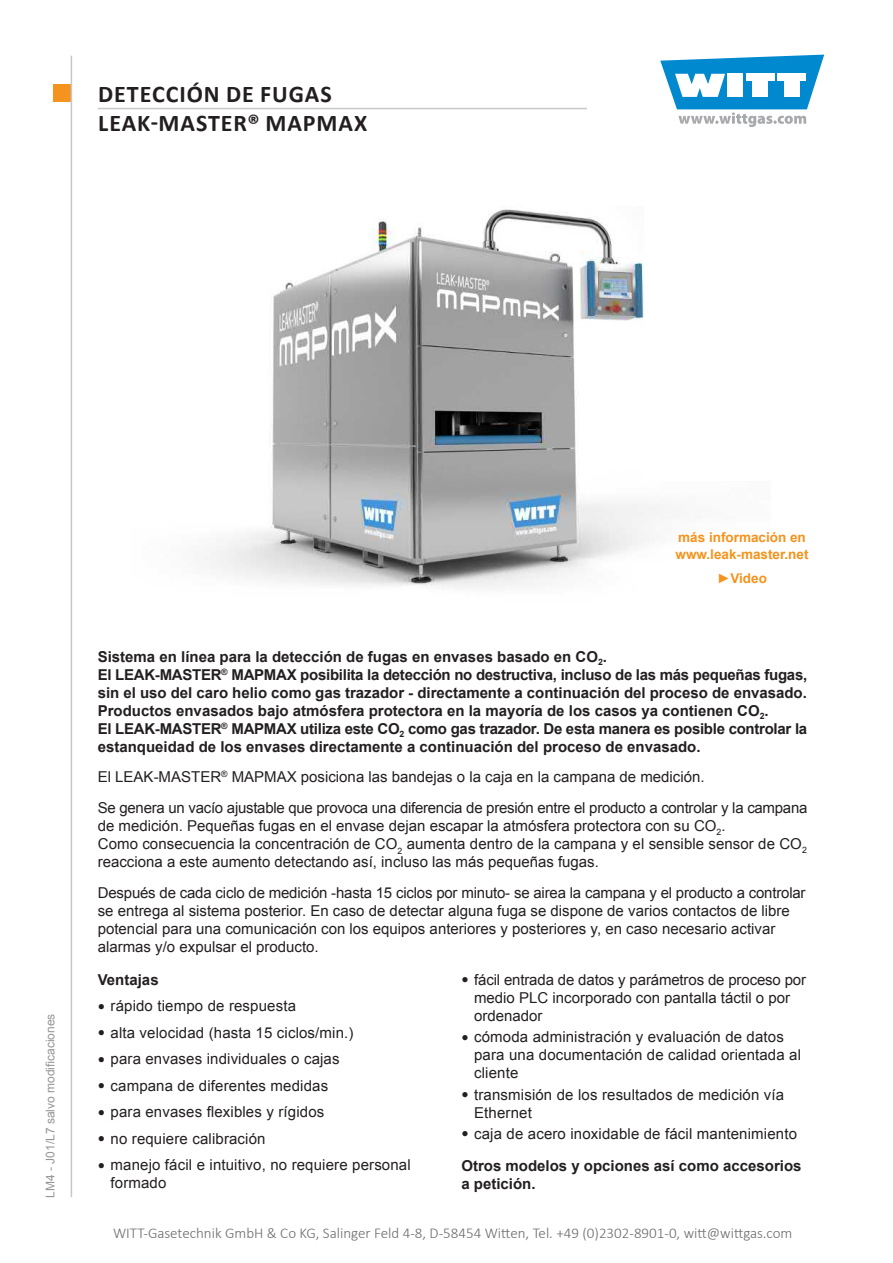
<style>
.page{position:relative;width:893px;height:1263px;background:#fff}
.page>*{position:absolute;margin:0;border:0;box-sizing:border-box;transform-origin:0 0}
.t1{font:700 24px/28.8px "Calibri";letter-spacing:.04em;color:#231f20}
.Einleitungstext{font:15px/18px "Arial";color:#231f20}
.Einleitungstext-2{font:700 15px/18px "Arial";color:#231f20}
.t2{font:300 15px "Calibri";color:#6b6b6e}
.Überschrift{font:700 15px/18px "Arial";color:#231f20}
.Überschrift-2{font:700 13.5px/16.2px "Arial";color:#f4931d}
.t3{font:12px "Arial";color:#939598}
.s1{font-family:"Bookman Old Style";font-size:12px}
</style>
<div class="page">
<div style="left:53px;top:85px;width:17px;height:17px;background:#f4931d"></div>
<svg style="left:660px;top:55px;width:164px;height:72px"></svg>
<hr style="left:71px;top:56px;width:1px;height:1141px;background:#c7c8ca">
<hr style="left:98px;top:108px;width:489px;height:1px;background:#c7c8ca">
<img style="left:205px;top:209px;width:461px;height:379px">
<div style="left:644px;top:166px;width:151px;height:315px;background:#fff"></div>
<h1 class="t1" style="left:98px;top:79px;width:270px">DETECCIÓN DE FUGAS<br>LEAK-MASTER® MAPMAX</h1>
<p class="t3" style="left:42px;top:1197px;width:186px;rotate:-90deg">LM4 - J01/L7 salvo modificaciones</p>
<p class="Überschrift-2" style="left:675px;top:530px;width:135px">más información en www.leak-master.net</p>
<p class="Überschrift-2" style="left:717px;top:570px;width:51px">►Video</p>
<p class="Einleitungstext-2" style="left:98px;top:648px;width:711px">Sistema en línea para la detección de fugas en envases basado en CO<sub>2</sub>.<br>El LEAK-MASTER<sup>®</sup> MAPMAX posibilita la detección no destructiva, incluso de las más pequeñas fugas, sin el uso del caro helio como gas trazador - directamente a continuación del proceso de envasado.<br>Productos envasados bajo atmósfera protectora en la mayoría de los casos ya contienen CO<sub>2</sub>.<br>El LEAK-MASTER<sup>®</sup> MAPMAX utiliza este CO<sub>2</sub> como gas trazador. De esta manera es posible controlar la estanqueidad de los envases directamente a continuación del proceso de envasado.</p>
<p class="Einleitungstext" style="left:98px;top:768px;width:608px">El LEAK-MASTER<sup>®</sup> MAPMAX posiciona las bandejas o la caja en la campana de medición.</p>
<p class="Einleitungstext" style="left:98px;top:799px;width:711px">Se genera un vacío ajustable que provoca una diferencia de presión entre el producto a controlar y la campana de medición. Pequeñas fugas en el envase dejan escapar la atmósfera protectora con su CO<sub>2</sub>.<br>Como consecuencia la concentración de CO<sub>2</sub> aumenta dentro de la campana y el sensible sensor de CO<sub>2 </sub>reacciona a este aumento detectando así, incluso las más pequeñas fugas.</p>
<p class="Einleitungstext" style="left:98px;top:884px;width:709px">Después de cada ciclo de medición -hasta 15 ciclos por minuto- se airea la campana y el producto a controlar se entrega al sistema posterior. En caso de detectar alguna fuga se dispone de varios contactos de libre potencial para una comunicación con los equipos anteriores y posteriores y, en caso necesario activar alarmas y/o expulsar el producto.</p>
<p class="Überschrift" style="left:98px;top:971px;width:62px">Ventajas</p>
<p class="Einleitungstext" style="left:98px;top:997px;width:200px"><span class="s1">●</span> rápido tiempo de respuesta</p>
<p class="Einleitungstext" style="left:98px;top:1024px;width:257px"><span class="s1">●</span> alta velocidad (hasta 15 ciclos/min.)</p>
<p class="Einleitungstext" style="left:98px;top:1050px;width:243px"><span class="s1">●</span> para envases individuales o cajas</p>
<p class="Einleitungstext" style="left:98px;top:1077px;width:232px"><span class="s1">●</span> campana de diferentes medidas</p>
<p class="Einleitungstext" style="left:98px;top:1103px;width:228px"><span class="s1">●</span> para envases flexibles y rígidos</p>
<p class="Einleitungstext" style="left:98px;top:1130px;width:169px"><span class="s1">●</span> no requiere calibración</p>
<p class="Einleitungstext" style="left:111px;top:1156px;width:302px;text-indent:-13px"><span class="s1">●</span> manejo fácil e intuitivo, no requiere personal formado</p>
<p class="Einleitungstext" style="left:474px;top:971px;width:333px;text-indent:-13px"><span class="s1">●</span> fácil entrada de datos y parámetros de proceso por medio PLC incorporado con pantalla táctil o por ordenador</p>
<p class="Einleitungstext" style="left:474px;top:1028px;width:328px;text-indent:-13px"><span class="s1">●</span> cómoda administración y evaluación de datos para una documentación de calidad orientada al cliente</p>
<p class="Einleitungstext" style="left:474px;top:1085px;width:312px;text-indent:-13px"><span class="s1">●</span> transmisión de los resultados de medición vía<br>Ethernet</p>
<p class="Einleitungstext" style="left:461px;top:1125px;width:337px"><span class="s1">●</span> caja de acero inoxidable de fácil mantenimiento</p>
<p class="Überschrift" style="left:461px;top:1157px;width:342px">Otros modelos y opciones así como accesorios a petición.</p>
<p class="t2" style="left:113px;top:1224px;width:681px">WITT-Gasetechnik GmbH &amp; Co KG, Salinger Feld 4-8, D-58454 Witten, Tel. +49 (0)2302-8901-0, witt@wittgas.com</p>
</div>
